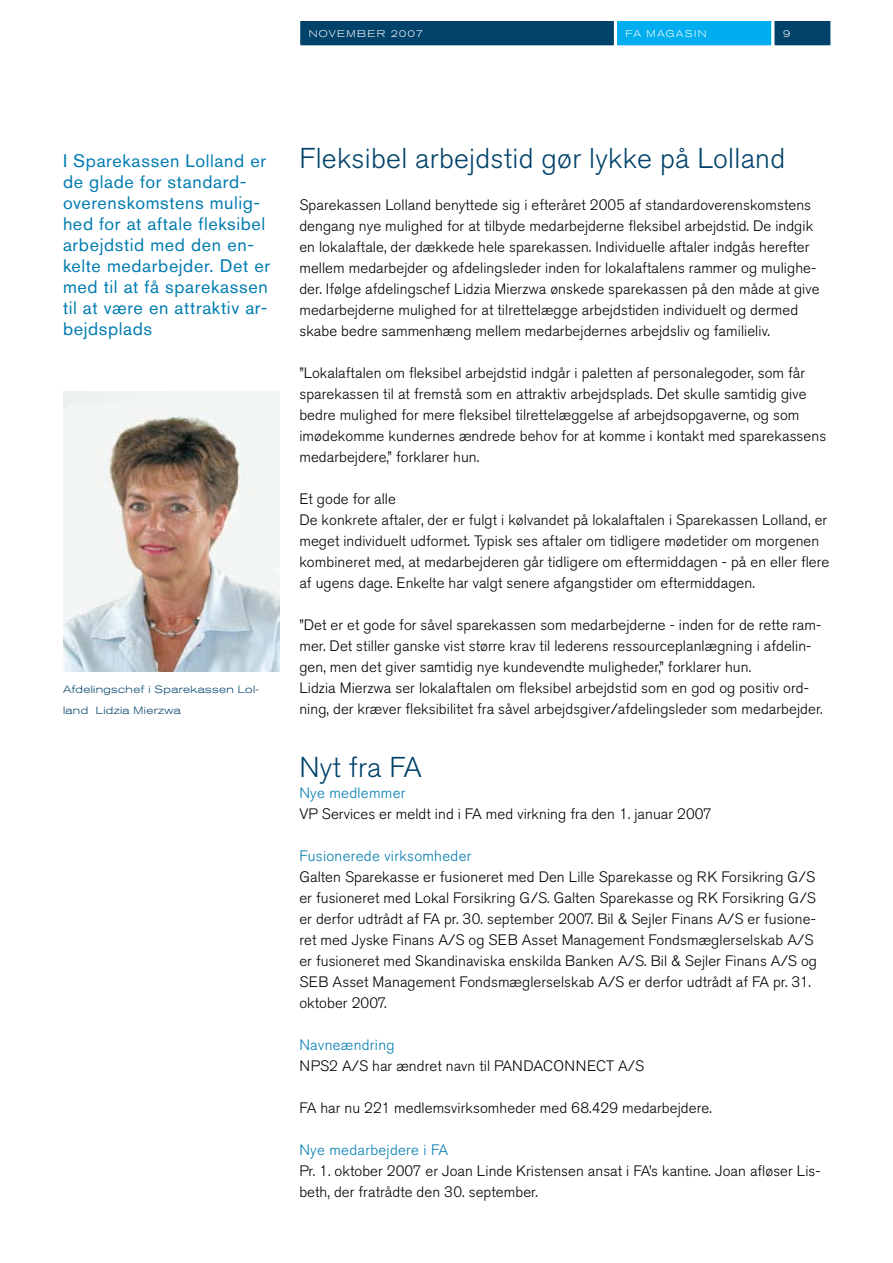
<style>
.page{position:relative;width:893px;height:1263px;background:#fff}
.page>*{position:absolute;margin:0;border:0;box-sizing:border-box;transform-origin:0 0}
.t1{font:300 28.5px "Akzidenz Grotesk Std";letter-spacing:.01em;color:#00426a}
.t2{font:18px/21px "Akzidenz Grotesk Std";letter-spacing:.035em;color:#007cb1}
.t3{font:300 15px/21px "Akzidenz Grotesk Std";letter-spacing:.005em;color:#000}
.t4{font:300 15px "Akzidenz Grotesk Std";letter-spacing:.02em;color:#007cb1}
.t5{font:300 expanded 10.5px/21px "Akzidenz Grotesk Std";letter-spacing:.035em;color:#00426a}
.t6{font:300 expanded 9.75px "Akzidenz Grotesk Std";letter-spacing:.13em;color:#fff}
</style>
<div class="page">
<div style="left:615px;top:20px;width:158px;height:27px;background:#00aeef"></div>
<div style="left:614px;top:18px;width:160px;height:30px;border:3px solid #fff"></div>
<div style="left:299px;top:20px;width:316px;height:27px;background:#00426a"></div>
<div style="left:297px;top:18px;width:320px;height:30px;border:3px solid #fff"></div>
<div style="left:773px;top:20px;width:59px;height:27px;background:#00426a"></div>
<div style="left:771px;top:18px;width:62px;height:30px;border:3px solid #fff"></div>
<img style="left:63px;top:392px;width:217px;height:279px">
<p class="t6" style="left:309px;top:28px;width:116px">november 2007</p>
<p class="t6" style="left:625px;top:28px;width:81px">FA MAGASIN</p>
<p class="t6" style="left:783px;top:28px;width:9px">9</p>
<p class="t2" style="left:63px;top:150px;width:208px">I Sparekassen Lolland er de glade for standard&shy;overenskomstens mulig&shy;hed for at aftale fleksibel arbejdstid med den en&shy;kelte medarbejder. Det er med til at få sparekassen til at være en attraktiv ar&shy;bejdsplads</p>
<p class="t5" style="left:63px;top:679px;width:198px">Afdelingschef i Sparekassen Lol&shy;land Lidzia M ierzwa</p>
<h1 class="t1" style="left:299px;top:142px;width:487px">Fleksibel arbejdstid gør lykke på Lolland</h1>
<p class="t3" style="left:299px;top:195px;width:522px">Sparekassen Lolland benyttede sig i efteråret 2005 af standardoverenskomstens dengang nye mulighed for at tilbyde medarbejderne fleksibel arbejdstid. De indgik en lokalaftale, der dækkede hele sparekassen. Individuelle aftaler indgås herefter mellem medarbejder og afdelingsleder inden for lokalaftalens rammer og mulighe&shy;der. Ifølge afdelingschef Lidzia Mierzwa ønskede sparekassen på den måde at give medarbejderne mulighed for at tilrettelægge arbejdstiden individuelt og dermed skabe bedre sammenhæng mellem medarbejdernes arbejdsliv og familieliv.</p>
<p class="t3" style="left:299px;top:363px;width:528px">”Lokalaftalen om fleksibel arbejdstid indgår i paletten af personalegoder, som får sparekassen til at fremstå som en attraktiv arbejdsplads. Det skulle samtidig give bedre mulighed for mere fleksibel tilrettelæggelse af arbejdsopgaverne, og som imødekomme kundernes ændrede behov for at komme i kontakt med sparekassens medarbejdere,” forklarer hun.</p>
<p class="t3" style="left:299px;top:489px;width:531px">Et gode for alle<br>De konkrete aftaler, der er fulgt i kølvandet på lokalaftalen i Sparekassen Lolland, er meget individuelt udformet. Typisk ses aftaler om tidligere mødetider om morgenen kombineret med, at medarbejderen går tidligere om eftermiddagen - på en eller flere af ugens dage. Enkelte har valgt senere afgangstider om eftermiddagen.</p>
<p class="t3" style="left:299px;top:615px;width:525px">”Det er et gode for såvel sparekassen som medarbejderne - inden for de rette ram&shy;mer. Det stiller ganske vist større krav til lederens ressourceplanlægning i afdelin&shy;gen, men det giver samtidig nye kundevendte muligheder,” forklarer hun.<br>Lidzia Mierzwa ser lokalaftalen om fleksibel arbejdstid som en god og positiv ord&shy;ning, der kræver fleksibilitet fra såvel arbejdsgiver/afdelingsleder som medarbejder.</p>
<h1 class="t1" style="left:299px;top:751px;width:124px">Nyt fra FA</h1>
<p class="t4" style="left:299px;top:784px;width:108px">Nye medlemmer</p>
<p class="t3" style="left:299px;top:804px;width:414px">VP Services er meldt ind i FA med virkning fra den 1. januar 2007</p>
<p class="t4" style="left:299px;top:847px;width:174px">Fusionerede virksomheder</p>
<p class="t3" style="left:299px;top:867px;width:519px">Galten Sparekasse er fusioneret med Den Lille Sparekasse og RK Forsikring G/S er fusioneret med Lokal Forsikring G/S. Galten Sparekasse og RK Forsikring G/S er derfor udtrådt af FA pr. 30. september 2007. Bil &amp; Sejler Finans A/S er fusione&shy;ret med Jyske Finans A/S og SEB Asset Management Fondsmæglerselskab A/S er fusioneret med Skandinaviska enskilda Banken A/S. Bil &amp; Sejler Finans A/S og SEB Asset Management Fondsmæglerselskab A/S er derfor udtrådt af FA pr. 31. oktober 2007.</p>
<p class="t4" style="left:299px;top:1036px;width:97px">Navneændring</p>
<p class="t3" style="left:299px;top:1056px;width:346px">NPS2 A/S har ændret navn til PANDACONNECT A/S</p>
<p class="t3" style="left:299px;top:1098px;width:414px">FA har nu 221 medlemsvirksomheder med 68.429 medarbejdere.</p>
<p class="t4" style="left:299px;top:1141px;width:150px">Nye medarbejdere i FA</p>
<p class="t3" style="left:299px;top:1161px;width:523px">Pr. 1. oktober 2007 er Joan Linde Kristensen ansat i FA’s kantine. Joan afløser Lis&shy;beth, der fratrådte den 30. september.</p>
</div>
